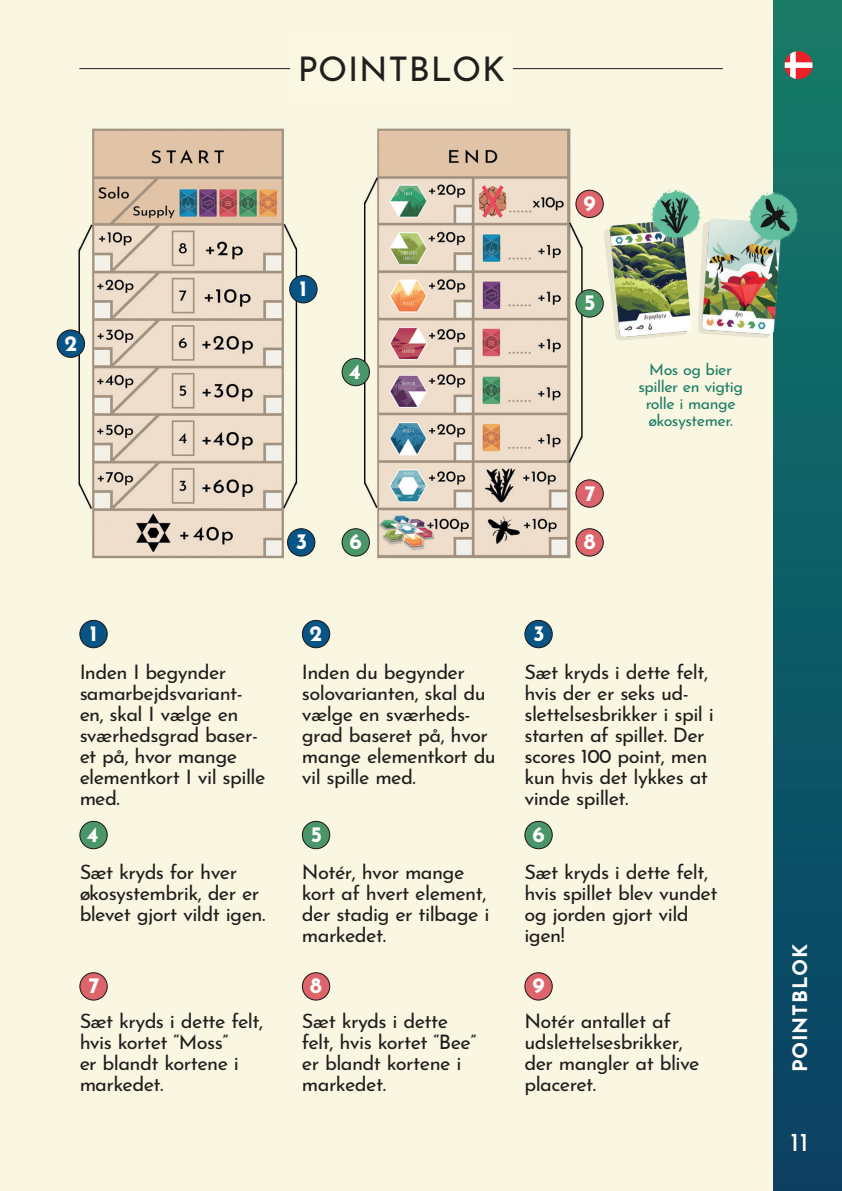
<style>
.page{position:relative;width:842px;height:1191px;background:#fff}
.page>*{position:absolute;margin:0;border:0;box-sizing:border-box;transform-origin:0 0}
.t1{font:34px "Josefin Sans";letter-spacing:.02em;color:#231f20}
.t2{font:26px "Josefin Sans";color:#fff}
.t3{font:700 22px "Josefin Sans Roman";color:#fff}
.t4{font:20px/21px "Josefin Sans";letter-spacing:-.03em;color:#231f20}
.t5{font:700 20px "Josefin Sans";letter-spacing:.04em;color:#fff}
.TXT{font:16px/17px "Josefin Sans";letter-spacing:-.03em;color:#1c7d65;text-align:center}
</style>
<div class="page">
<img style="left:0;top:1px;width:774px;height:1190px">
<div style="left:774px;top:0;width:68px;height:1191px;background:linear-gradient(to bottom,#167b68,#083f64)"></div>
<svg style="left:785px;top:51px;width:27px;height:28px"></svg>
<svg style="left:289px;top:275px;width:29px;height:28px"></svg>
<svg style="left:57px;top:329px;width:28px;height:29px"></svg>
<svg style="left:287px;top:528px;width:28px;height:28px"></svg>
<svg style="left:342px;top:358px;width:28px;height:28px"></svg>
<svg style="left:575px;top:289px;width:29px;height:28px"></svg>
<svg style="left:342px;top:528px;width:28px;height:28px"></svg>
<svg style="left:575px;top:479px;width:29px;height:29px"></svg>
<svg style="left:575px;top:528px;width:29px;height:28px"></svg>
<svg style="left:575px;top:190px;width:29px;height:28px"></svg>
<svg style="left:79px;top:620px;width:29px;height:28px"></svg>
<svg style="left:302px;top:620px;width:28px;height:28px"></svg>
<svg style="left:524px;top:620px;width:29px;height:28px"></svg>
<svg style="left:79px;top:821px;width:29px;height:28px"></svg>
<svg style="left:302px;top:821px;width:28px;height:28px"></svg>
<svg style="left:524px;top:821px;width:29px;height:28px"></svg>
<svg style="left:79px;top:972px;width:29px;height:28px"></svg>
<svg style="left:302px;top:972px;width:28px;height:28px"></svg>
<svg style="left:524px;top:972px;width:29px;height:28px"></svg>
<img style="left:604px;top:190px;width:195px;height:151px">
<hr style="left:79px;top:68px;width:644px;height:1px;background:#231f20">
<div style="left:290px;top:33px;width:222px;height:71px;background:#faf7e3"></div>
<h1 class="t1" style="left:297px;top:41px;width:209px">POINTBLOK</h1>
<p class="t3" style="left:64px;top:326px;width:14px">2</p>
<p class="t3" style="left:300px;top:272px;width:9px">1</p>
<p class="t3" style="left:349px;top:355px;width:14px">4</p>
<p class="t3" style="left:584px;top:187px;width:14px">9</p>
<p class="t3" style="left:584px;top:286px;width:13px">5</p>
<p class="t3" style="left:296px;top:525px;width:13px">3</p>
<p class="t3" style="left:350px;top:525px;width:14px">6</p>
<p class="t3" style="left:90px;top:617px;width:9px">1</p>
<p class="t3" style="left:310px;top:617px;width:14px">2</p>
<p class="t3" style="left:533px;top:617px;width:13px">3</p>
<p class="t3" style="left:584px;top:476px;width:13px">7</p>
<p class="t3" style="left:584px;top:525px;width:13px">8</p>
<p class="TXT" style="left:638px;top:359px;width:106px">Mos og bier spiller en vigtig rolle i mange økosystemer.</p>
<p class="t4" style="left:79px;top:659px;width:188px">Inden I begynder samarbejdsvariant&shy;en, skal I vælge en sværhedsgrad baser&shy;et på, hvor mange elementkort I vil spille med.</p>
<p class="t4" style="left:302px;top:659px;width:195px">Inden du begynder solovarianten, skal du vælge en sværheds&shy;grad baseret på, hvor mange elementkort du vil spille med.</p>
<p class="t4" style="left:524px;top:659px;width:191px">Sæt kryds i dette felt, hvis der er seks ud&shy;slettelsesbrikker i spil i starten af spillet. Der scores 100 point, men kun hvis det lykkes at vinde spillet.</p>
<p class="t3" style="left:87px;top:818px;width:14px">4</p>
<p class="t3" style="left:311px;top:818px;width:13px">5</p>
<p class="t3" style="left:532px;top:818px;width:14px">6</p>
<p class="t4" style="left:79px;top:859px;width:188px">Sæt kryds for hver økosystembrik, der er blevet gjort vildt igen.</p>
<p class="t4" style="left:302px;top:859px;width:189px">Notér, hvor mange kort af hvert element, der stadig er tilbage i markedet.</p>
<p class="t4" style="left:524px;top:859px;width:195px">Sæt kryds i dette felt, hvis spillet blev vundet og jorden gjort vild igen!</p>
<p class="t3" style="left:88px;top:969px;width:13px">7</p>
<p class="t3" style="left:310px;top:969px;width:13px">8</p>
<p class="t3" style="left:533px;top:969px;width:14px">9</p>
<p class="t4" style="left:79px;top:1008px;width:185px">Sæt kryds i dette felt, hvis kortet “Moss”<br>er blandt kortene i markedet.</p>
<p class="t4" style="left:302px;top:1008px;width:176px">Sæt kryds i dette felt, hvis kortet “Bee” er blandt kortene i markedet.</p>
<p class="t4" style="left:524px;top:1008px;width:177px">Notér antallet af udslettelsesbrikker, der mangler at blive placeret.</p>
<p class="t5" style="left:782px;top:1072px;width:130px;rotate:-90deg">POINTBLOK</p>
<h2 class="t2" style="left:790px;top:1120px;width:20px">11</h2>
</div>
